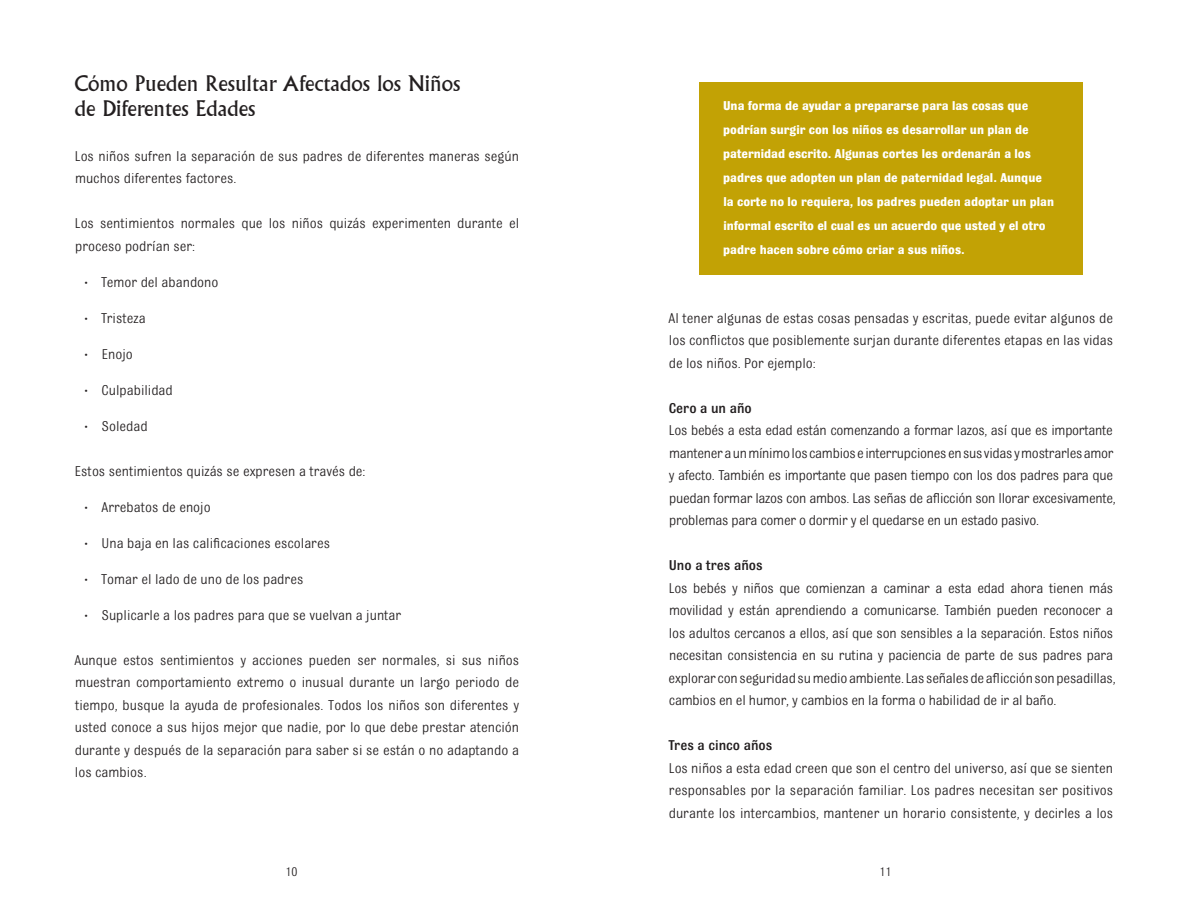
<style>
.page{position:relative;width:1188px;height:918px;background:#fff}
.page>*{position:absolute;margin:0;border:0;box-sizing:border-box;transform-origin:0 0}
.Chapter_titles{font:21px/25.2px "Albertus";color:#231f20}
.text{font:15px/22.5px "Bulldog";letter-spacing:-.015em;color:#231f20}
.text-2{font:500 15px "Bulldog";color:#231f20}
.boxes{font:700 13.5px/24px "Bulldog";color:#fff}
.t1{font:13.5px "Bulldog";color:#231f20}
.s1{font-size:12px}
</style>
<div class="page">
<div style="left:699px;top:82px;width:384px;height:192px;background:#c2a205"></div>
<p class="Chapter_titles" style="left:74px;top:71px;width:387px">Cómo Pueden Resultar Afectados los Niños de Diferentes Edades</p>
<p class="text" style="left:75px;top:144px;width:446px">Los niños sufren la separación de sus padres de diferentes maneras según muchos diferentes factores.</p>
<p class="text" style="left:75px;top:212px;width:446px">Los sentimientos normales que los niños quizás experimenten durante el proceso podrían ser:</p>
<p class="text" style="left:85px;top:270px;width:135px"><span class="s1">•</span> Temor del abandono</p>
<p class="text" style="left:85px;top:306px;width:62px"><span class="s1">•</span> Tristeza</p>
<p class="text" style="left:85px;top:342px;width:50px"><span class="s1">•</span> Enojo</p>
<p class="text" style="left:85px;top:378px;width:90px"><span class="s1">•</span> Culpabilidad</p>
<p class="text" style="left:85px;top:414px;width:64px"><span class="s1">•</span> Soledad</p>
<p class="text" style="left:75px;top:459px;width:292px">Estos sentimientos quizás se expresen a través de:</p>
<p class="text" style="left:85px;top:495px;width:127px"><span class="s1">•</span> Arrebatos de enojo</p>
<p class="text" style="left:85px;top:531px;width:247px"><span class="s1">•</span> Una baja en las calificaciones escolares</p>
<p class="text" style="left:85px;top:567px;width:220px"><span class="s1">•</span> Tomar el lado de uno de los padres</p>
<p class="text" style="left:85px;top:603px;width:318px"><span class="s1">•</span> Suplicarle a los padres para que se vuelvan a juntar</p>
<p class="text" style="left:74px;top:648px;width:446px;text-align:justify">Aunque estos sentimientos y acciones pueden ser normales, si sus niños muestran comportamiento extremo o inusual durante un largo periodo de tiempo, busque la ayuda de profesionales. Todos los niños son diferentes y usted conoce a sus hijos mejor que nadie, por lo que debe prestar atención durante y después de la separación para saber si se están o no adaptando a los cambios.</p>
<p class="boxes" style="left:723px;top:93px;width:333px">Una forma de ayudar a prepararse para las cosas que podrían surgir con los niños es desarrollar un plan de paternidad escrito. Algunas cortes les ordenarán a los padres que adopten un plan de paternidad legal. Aunque la corte no lo requiera, los padres pueden adoptar un plan informal escrito el cual es un acuerdo que usted y el otro padre hacen sobre cómo criar a sus niños.</p>
<p class="text" style="left:668px;top:307px;width:446px;text-align:justify">Al tener algunas de estas cosas pensadas y escritas, puede evitar algunos de los conflictos que posiblemente surjan durante diferentes etapas en las vidas de los niños. Por ejemplo:</p>
<p class="text-2" style="left:669px;top:401px;width:85px">Cero a un año</p>
<p class="text" style="left:669px;top:419px;width:449px">Los bebés a esta edad están comenzando a formar lazos, así que es importante mantener a un mínimo los cambios e interrupciones en sus vidas y mostrarles amor y afecto. También es importante que pasen tiempo con los dos padres para que puedan formar lazos con ambos. Las señas de aflicción son llorar excesivamente, problemas para comer o dormir y el quedarse en un estado pasivo.</p>
<p class="text-2" style="left:669px;top:558px;width:96px">Uno a tres años</p>
<p class="text" style="left:669px;top:577px;width:449px">Los bebés y niños que comienzan a caminar a esta edad ahora tienen más movilidad y están aprendiendo a comunicarse. También pueden reconocer a los adultos cercanos a ellos, así que son sensibles a la separación. Estos niños necesitan consistencia en su rutina y paciencia de parte de sus padres para explorar con seguridad su medio ambiente. Las señales de aflicción son pesadillas, cambios en el humor, y cambios en la forma o habilidad de ir al baño.</p>
<p class="text-2" style="left:668px;top:738px;width:106px">Tres a cinco años</p>
<p class="text" style="left:669px;top:757px;width:446px;text-align:justify">Los niños a esta edad creen que son el centro del universo, así que se sienten responsables por la separación familiar. Los padres necesitan ser positivos durante los intercambios, mantener un horario consistente, y decirles a los</p>
<p class="t1" style="left:285px;top:865px;width:14px">10</p>
<p class="t1" style="left:879px;top:865px;width:14px">11</p>
</div>
